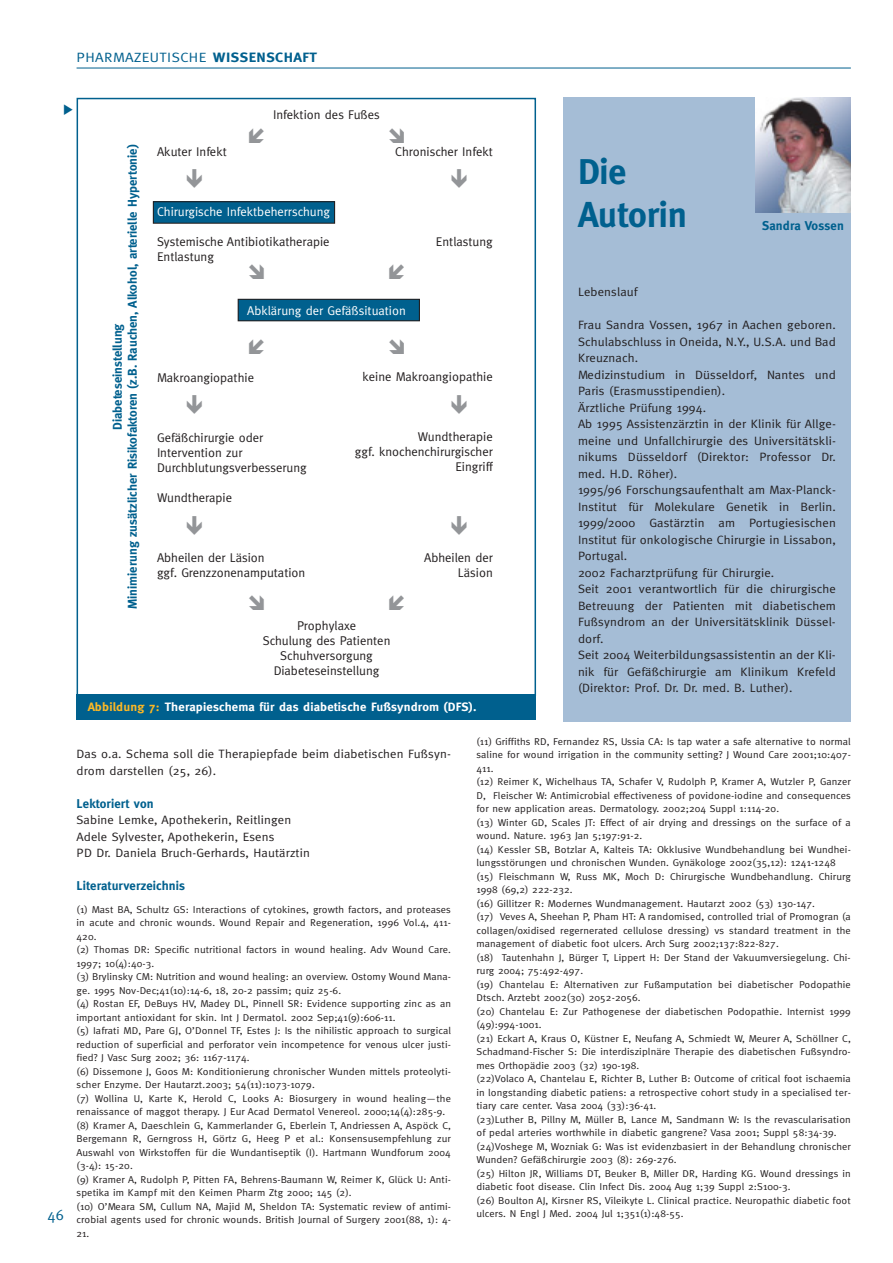
<style>
.page{position:relative;width:893px;height:1263px;background:#fff}
.page>*{position:absolute;margin:0;border:0;box-sizing:border-box;transform-origin:0 0}
.t1{font:700 36px/43.2px "Meta";color:#00608e}
.t2{font:15px "Meta";color:#00608e}
.t3{font:13.5px "Meta";letter-spacing:.025em;color:#00608e;scale:1.11 1}
.t4{font:12.75px/15px "Meta";color:#231f20}
.t5{font:700 12.75px/15px "Meta";color:#00608e;text-align:center}
.t6{font:12.75px "Meta";color:#fff}
.t7{font:12.15px/16.5px "Meta";letter-spacing:.01em;color:#231f20;scale:1.05 1}
.t8{font:700 12.15px "Meta";letter-spacing:.01em;color:#fff;scale:1.05 1}
.t9{font:10.05px/13.5px "Meta";letter-spacing:.01em;color:#231f20;scale:1.05 1}
.s1{font-weight:700}
.s2{color:#fdb824}
</style>
<div class="page">
<hr style="left:77px;top:68px;width:773px;height:1px;background:#00608e">
<div style="left:563px;top:98px;width:287px;height:624px;background:#a5bdd6"></div>
<img style="left:755px;top:98px;width:95px;height:114px">
<div style="left:238px;top:299px;width:181px;height:22px;background:#00608e"></div>
<div style="left:238px;top:299px;width:182px;height:22px;border:1px solid #231f20"></div>
<div style="left:153px;top:202px;width:181px;height:21px;background:#00608e"></div>
<div style="left:153px;top:201px;width:182px;height:23px;border:1px solid #231f20"></div>
<div style="left:77px;top:98px;width:459px;height:598px;border:2px solid #00608e"></div>
<div style="left:77px;top:695px;width:459px;height:25px;background:#00608e"></div>
<h3 class="t3" style="left:77px;top:52px;width:218px">PHARMAZEUTISCHE <span class="s1">WISSENSCHAFT</span></h3>
<h2 class="t2" style="left:47px;top:1209px;width:18px">46</h2>
<p class="t5" style="left:111px;top:609px;width:466px;rotate:-90deg">Diabeteseinstellung<br>Minimierung zusätzlicher Risikofaktoren (z.B. Rauchen, Alkohol, arterielle Hypertonie)</p>
<p class="t4" style="left:157px;top:146px;width:71px">Akuter Infekt</p>
<p class="t4" style="left:273px;top:109px;width:108px">Infektion des Fußes</p>
<p class="t4" style="left:395px;top:146px;width:99px">Chronischer Infekt</p>
<p class="t6" style="left:157px;top:207px;width:174px">Chirurgische Infektbeherrschung</p>
<p class="t4" style="left:157px;top:236px;width:174px">Systemische Antibiotikatherapie<br>Entlastung</p>
<p class="t4" style="left:436px;top:236px;width:58px">Entlastung</p>
<p class="t6" style="left:247px;top:305px;width:160px">Abklärung der Gefäßsituation</p>
<p class="t4" style="left:157px;top:371px;width:98px">Makroangiopathie</p>
<p class="t4" style="left:362px;top:371px;width:132px">keine Makroangiopathie</p>
<p class="t4" style="left:157px;top:431px;width:151px">Gefäßchirurgie oder<br>Intervention zur<br>Durchblutungsverbesserung</p>
<p class="t4" style="left:157px;top:491px;width:77px">Wundtherapie</p>
<p class="t4" style="left:355px;top:431px;width:139px;text-align:right">Wundtherapie<br>ggf. knochenchirurgischer<br>Eingriff</p>
<p class="t4" style="left:157px;top:551px;width:150px">Abheilen der Läsion<br>ggf. Grenzzonenamputation</p>
<p class="t4" style="left:424px;top:551px;width:70px;text-align:right">Abheilen der<br>Läsion</p>
<p class="t4" style="left:263px;top:619px;width:129px;text-align:center">Prophylaxe<br>Schulung des Patienten<br>Schuhversorgung<br>Diabeteseinstellung</p>
<p class="t8" style="left:88px;top:703px;width:372px"><span class="s2">Abbildung 7:</span> Therapieschema für das diabetische Fußsyndrom (DFS).</p>
<h1 class="t1" style="left:578px;top:154px;width:110px">Die<br>Autorin</h1>
<p class="t5" style="left:762px;top:219px;width:83px">Sandra Vossen</p>
<p class="t7" style="left:578px;top:285px;width:58px">Lebenslauf</p>
<p class="t7" style="left:578px;top:318px;width:247px">Frau Sandra Vossen, 1967 in Aachen geboren.<br>Schulabschluss in Oneida, N.Y., U.S.A. und Bad Kreuznach.<br>Medizinstudium in Düsseldorf, Nantes und Paris (Erasmusstipendien).<br>Ärztliche Prüfung 1994.<br>Ab 1995 Assistenzärztin in der Klinik für Allge&shy;meine und Unfallchirurgie des Universitätskli&shy;nikums Düsseldorf (Direktor: Professor Dr. med. H.D. Röher).<br>1995/96 Forschungsaufenthalt am Max-Planck-Institut für Molekulare Genetik in Berlin.<br>1999/2000 Gastärztin am Portugiesischen Institut für onkologische Chirurgie in Lissabon, Portugal.<br>2002 Facharztprüfung für Chirurgie.<br>Seit 2001 verantwortlich für die chirurgische Betreuung der Patienten mit diabetischem Fußsyndrom an der Universitätsklinik Düssel&shy;dorf.<br>Seit 2004 Weiterbildungsassistentin an der Kli&shy;nik für Gefäßchirurgie am Klinikum Krefeld (Direktor: Prof. Dr. Dr. med. B. Luther).</p>
<p class="t7" style="left:77px;top:747px;width:358px">Das o.a. Schema soll die Therapiepfade beim diabetischen Fußsyn&shy;drom darstellen (25, 26).</p>
<p class="t5" style="left:77px;top:797px;width:79px">Lektoriert von</p>
<p class="t7" style="left:77px;top:813px;width:224px">Sabine Lemke, Apothekerin, Reitlingen<br>Adele Sylvester, Apothekerin, Esens<br>PD Dr. Daniela Bruch-Gerhards, Hautärztin</p>
<p class="t5" style="left:77px;top:880px;width:110px">Literaturverzeichnis</p>
<p class="t9" style="left:77px;top:903px;width:358px">(1) Mast BA, Schultz GS: Interactions of cytokines, growth factors, and proteases in acute and chronic wounds. Wound Repair and Regeneration, 1996 Vol.4, 411- 420.<br>(2) Thomas DR: Specific nutritional factors in wound healing. Adv Wound Care.<br>1997; 10(4):40-3.<br>(3) Brylinsky CM: Nutrition and wound healing: an overview. Ostomy Wound Mana&shy;ge. 1995 Nov-Dec;41(10):14-6, 18, 20-2 passim; quiz 25-6.<br>(4) Rostan EF, DeBuys HV, Madey DL, Pinnell SR: Evidence supporting zinc as an important antioxidant for skin. Int J Dermatol. 2002 Sep;41(9):606-11.<br>(5) Iafrati MD, Pare GJ, O’Donnel TF, Estes J: Is the nihilistic approach to surgical reduction of superficial and perforator vein incompetence for venous ulcer justi&shy;fied? J Vasc Surg 2002; 36: 1167-1174.<br>(6) Dissemone J, Goos M: Konditionierung chronischer Wunden mittels proteolyti&shy;scher Enzyme. Der Hautarzt.2003; 54(11):1073-1079.<br>(7) Wollina U, Karte K, Herold C, Looks A: Biosurgery in wound healing—the renaissance of maggot therapy. J Eur Acad Dermatol Venereol. 2000;14(4):285-9. (8) Kramer A, Daeschlein G, Kammerlander G, Eberlein T, Andriessen A, Aspöck C, Bergemann R, Gerngross H, Görtz G, Heeg P et al.: Konsensusempfehlung zur Auswahl von Wirkstoffen für die Wundantiseptik (I). Hartmann Wundforum 2004 (3-4): 15-20.<br>(9) Kramer A, Rudolph P, Pitten FA, Behrens-Baumann W, Reimer K, Glück U: Anti&shy;spetika im Kampf mit den Keimen Pharm Ztg 2000; 145 (2).<br>(10) O’Meara SM, Cullum NA, Majid M, Sheldon TA: Systematic review of antimi&shy;crobial agents used for chronic wounds. British Journal of Surgery 2001(88, 1): 4- 21.</p>
<p class="t9" style="left:476px;top:736px;width:358px">(11) Griffiths RD, Fernandez RS, Ussia CA: Is tap water a safe alternative to normal saline for wound irrigation in the community setting? J Wound Care 2001;10:407- 411.<br>(12) Reimer K, Wichelhaus TA, Schafer V, Rudolph P, Kramer A, Wutzler P, Ganzer D, Fleischer W: Antimicrobial effectiveness of povidone-iodine and consequences for new application areas. Dermatology. 2002;204 Suppl 1:114-20.<br>(13) Winter GD, Scales JT: Effect of air drying and dressings on the surface of a wound. Nature. 1963 Jan 5;197:91-2.<br>(14) Kessler SB, Botzlar A, Kalteis TA: Okklusive Wundbehandlung bei Wundhei&shy;lungsstörungen und chronischen Wunden. Gynäkologe 2002(35,12): 1241-1248 (15) Fleischmann W, Russ MK, Moch D: Chirurgische Wundbehandlung. Chirurg 1998 (69,2) 222-232.<br>(16) Gillitzer R: Modernes Wundmanagement. Hautarzt 2002 (53) 130-147.<br>(17) Veves A, Sheehan P, Pham HT: A randomised, controlled trial of Promogran (a collagen/oxidised regernerated cellulose dressing) vs standard treatment in the management of diabetic foot ulcers. Arch Surg 2002;137:822-827.<br>(18) Tautenhahn J, Bürger T, Lippert H: Der Stand der Vakuumversiegelung. Chi&shy;rurg 2004; 75:492-497.<br>(19) Chantelau E: Alternativen zur Fußamputation bei diabetischer Podopathie Dtsch. Arztebt 2002(30) 2052-2056.<br>(20) Chantelau E: Zur Pathogenese der diabetischen Podopathie. Internist 1999 (49):994-1001.<br>(21) Eckart A, Kraus O, Küstner E, Neufang A, Schmiedt W, Meurer A, Schöllner C, Schadmand-Fischer S: Die interdisziplnäre Therapie des diabetischen Fußsyndro&shy;mes Orthopädie 2003 (32) 190-198.<br>(22)Volaco A, Chantelau E, Richter B, Luther B: Outcome of critical foot ischaemia in longstanding diabetic patiens: a retrospective cohort study in a specialised ter&shy;tiary care center. Vasa 2004 (33):36-41.<br>(23)Luther B, Pillny M, Müller B, Lance M, Sandmann W: Is the revascularisation of pedal arteries worthwhile in diabetic gangrene? Vasa 2001; Suppl 58:34-39. (24)Voshege M, Wozniak G: Was ist evidenzbasiert in der Behandlung chronischer Wunden? Gefäßchirurgie 2003 (8): 269-276.<br>(25) Hilton JR, Williams DT, Beuker B, Miller DR, Harding KG. Wound dressings in diabetic foot disease. Clin Infect Dis. 2004 Aug 1;39 Suppl 2:S100-3.<br>(26) Boulton AJ, Kirsner RS, Vileikyte L. Clinical practice. Neuropathic diabetic foot ulcers. N Engl J Med. 2004 Jul 1;351(1):48-55.</p>
</div>
